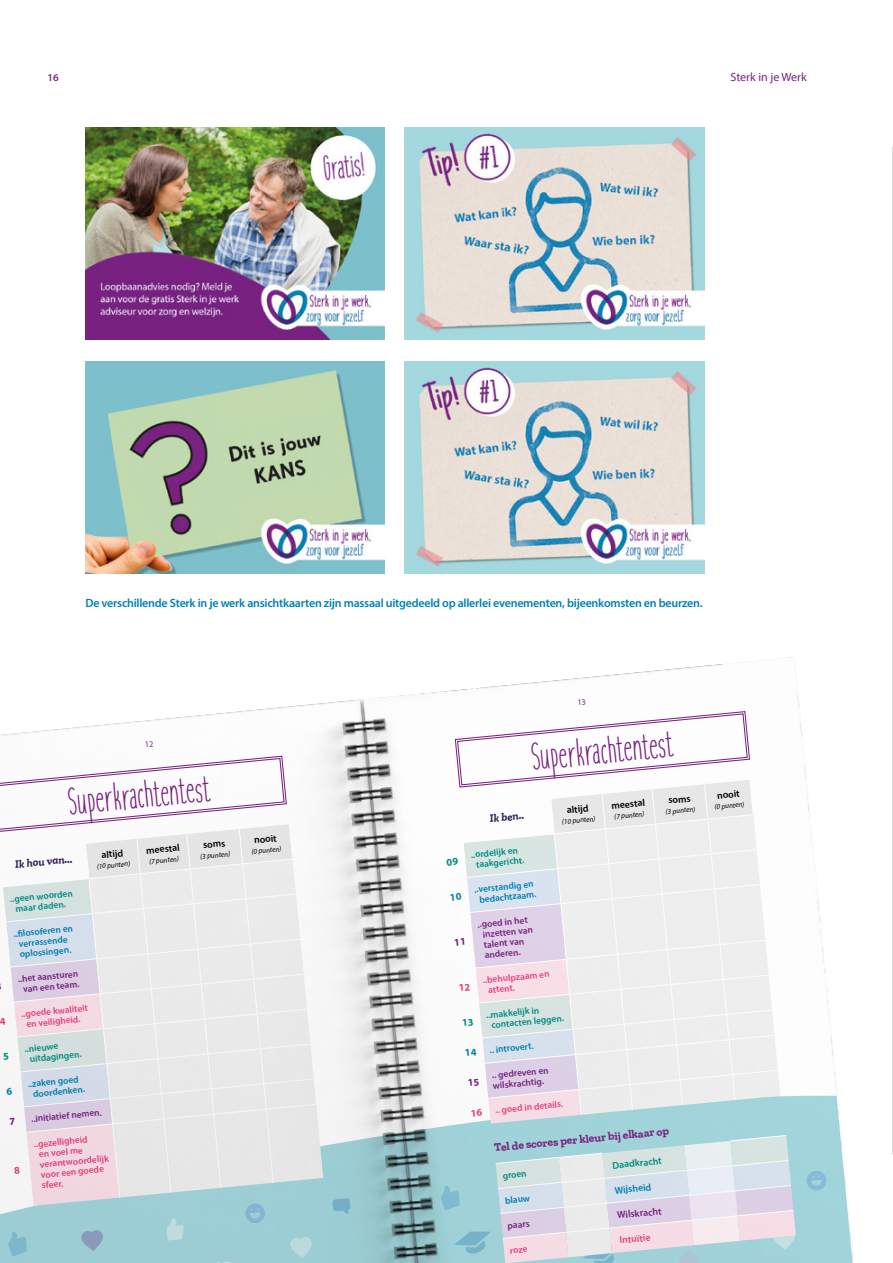
<style>
.page{position:relative;width:893px;height:1263px;background:#fff}
.page>*{position:absolute;margin:0;border:0;box-sizing:border-box;transform-origin:0 0}
.t1{font:30.15px "cookies&milk";color:#7a2182}
.t2{font:600 12px "Myriad Pro";letter-spacing:-.02em;color:#0081b5}
.t3{font:12px "Myriad Pro";color:#7a2182}
.t4{font:700 11.4px "Zilla Slab";color:#7a2182}
.t5{font:italic 700 11.4px "Zilla Slab";color:#31205b}
.t6{font:600 10.5px "Myriad Pro";color:#7a2182}
.t7{font:600 9.9px "Myriad Pro";color:#000}
.t8{font:600 9.9px "Myriad Pro";color:#008e82}
.t9{font:600 9.9px "Myriad Pro";color:#7a2182}
.t10{font:600 9.9px "Myriad Pro";color:#0081b5}
.t11{font:600 9.9px "Myriad Pro";color:#e94283}
.t12{font:600 9.3px/10.4px "Myriad Pro";color:#e94283}
.t13{font:600 9.3px/10.4px "Myriad Pro";color:#7a2182}
.t14{font:600 9.3px/10.5px "Myriad Pro";color:#0081b5;text-align:center}
.t15{font:600 9.3px/10.5px "Myriad Pro";color:#008e82;text-align:center}
.t16{font:italic 7.35px "Myriad Pro";color:#000}
</style>
<div class="page">
<svg style="left:362px;top:659px;width:491px;height:604px"></svg>
<svg style="left:572px;top:659px;width:12px;height:10px"></svg>
<svg style="left:832px;top:955px;width:15px;height:15px"></svg>
<svg style="left:0;top:701px;width:421px;height:562px"></svg>
<svg style="left:139px;top:701px;width:13px;height:10px"></svg>
<svg style="left:400px;top:996px;width:15px;height:16px"></svg>
<hr style="left:892px;top:147px;width:1px;height:1007px;background:#b5b4b4">
<img style="left:85px;top:128px;width:300px;height:212px">
<img style="left:85px;top:361px;width:300px;height:212px">
<img style="left:405px;top:128px;width:299px;height:212px">
<img style="left:405px;top:361px;width:299px;height:212px">
<svg style="left:436px;top:699px;width:343px;height:424px"></svg>
<svg style="left:0;top:755px;width:317px;height:508px"></svg>
<svg style="left:144px;top:741px;width:9px;height:6px"></svg>
<p class="t6" style="left:47px;top:71px;width:13px">16</p>
<p class="t3" style="left:730px;top:70px;width:78px">Sterk in je Werk</p>
<p class="t2" style="left:85px;top:595px;width:619px">De verschillende Sterk in je werk ansichtkaarten zijn massaal uitgedeeld op allerlei evenementen, bijeenkomsten en beurzen.</p>
<h1 class="t1" style="left:67px;top:781px;width:144px;rotate:-5deg">Superkrachtentest</h1>
<p class="t5" style="left:15px;top:857px;width:59px;rotate:-5deg">Ik hou van...</p>
<p class="t7" style="left:202px;top:839px;width:24px;rotate:-6deg">soms</p>
<p class="t16" style="left:200px;top:852px;width:31px;rotate:-5deg">(3 punten)</p>
<p class="t7" style="left:146px;top:844px;width:35px;rotate:-6deg">meestal</p>
<p class="t16" style="left:149px;top:857px;width:31px;rotate:-5deg">(7 punten)</p>
<p class="t7" style="left:101px;top:848px;width:23px;rotate:-6deg">altijd</p>
<p class="t16" style="left:96px;top:862px;width:35px;rotate:-5deg">(10 punten)</p>
<p class="t15" style="left:9px;top:894px;width:65px;rotate:-6deg">.. geen woorden maar daden.</p>
<p class="t14" style="left:13px;top:929px;width:61px;rotate:-6deg">.. fi losoferen en verrassende oplossingen.</p>
<p class="t13" style="left:17px;top:974px;width:62px;text-align:center;rotate:-6deg">.. het aansturen van een team.</p>
<p class="t12" style="left:21px;top:1009px;width:69px;text-align:center;rotate:-6deg">.. goede kwaliteit en veiligheid.</p>
<p class="t15" style="left:28px;top:1043px;width:53px;text-align:left;text-indent:-4px;rotate:-6deg">.. nieuwe uitdagingen.</p>
<p class="t14" style="left:27px;top:1079px;width:58px;rotate:-6deg">.. zaken goed doordenken.</p>
<p class="t13" style="left:31px;top:1114px;width:72px;rotate:-6deg">..initiatief nemen.</p>
<p class="t12" style="left:37px;top:1139px;width:71px;text-indent:-4px;rotate:-6deg">.. gezelligheid<br>en voel me verantwoordelijk voor een goede sfeer.</p>
<p class="t7" style="left:253px;top:834px;width:24px;rotate:-6deg">nooit</p>
<p class="t16" style="left:251px;top:847px;width:31px;rotate:-5deg">(0 punten)</p>
<h1 class="t1" style="left:530px;top:736px;width:144px;rotate:-5deg">Superkrachtentest</h1>
<p class="t5" style="left:489px;top:812px;width:36px;rotate:-5deg">Ik ben..</p>
<p class="t7" style="left:566px;top:804px;width:23px;rotate:-6deg">altijd</p>
<p class="t16" style="left:562px;top:817px;width:35px;rotate:-5deg">(10 punten)</p>
<p class="t15" style="left:470px;top:849px;width:54px;rotate:-6deg">.. ordelijk en taakgericht.</p>
<p class="t14" style="left:473px;top:884px;width:63px;rotate:-6deg">.. verstandig en bedachtzaam.</p>
<p class="t13" style="left:481px;top:919px;width:52px;text-indent:-4px;rotate:-6deg">.. goed in het inzetten van talent van anderen.</p>
<p class="t12" style="left:487px;top:974px;width:64px;text-indent:-4px;rotate:-6deg">.. behulpzaam en attent.</p>
<p class="t15" style="left:490px;top:1009px;width:74px;text-align:left;text-indent:-4px;rotate:-6deg">.. makkelijk in contacten leggen.</p>
<p class="t14" style="left:489px;top:1045px;width:46px;rotate:-6deg">.. introvert.</p>
<p class="t13" style="left:491px;top:1070px;width:59px;rotate:-6deg">.. gedreven en wilskrachtig.</p>
<p class="t12" style="left:495px;top:1105px;width:69px;rotate:-6deg">.. goed in details.</p>
<p class="t7" style="left:611px;top:799px;width:35px;rotate:-6deg">meestal</p>
<p class="t16" style="left:614px;top:812px;width:31px;rotate:-5deg">(7 punten)</p>
<p class="t7" style="left:668px;top:794px;width:24px;rotate:-6deg">soms</p>
<p class="t16" style="left:665px;top:807px;width:31px;rotate:-5deg">(3 punten)</p>
<p class="t4" style="left:493px;top:1140px;width:177px;rotate:-5deg">Tel de scores per kleur bij elkaar op</p>
<p class="t15" style="left:502px;top:1170px;width:26px;rotate:-6deg">groen</p>
<p class="t14" style="left:505px;top:1195px;width:26px;rotate:-6deg">blauw</p>
<p class="t13" style="left:507px;top:1220px;width:24px;rotate:-6deg">paars</p>
<p class="t12" style="left:509px;top:1245px;width:19px;rotate:-6deg">roze</p>
<p class="t8" style="left:612px;top:1159px;width:51px;rotate:-6deg">Daadkracht</p>
<p class="t10" style="left:614px;top:1184px;width:38px;rotate:-6deg">Wijsheid</p>
<p class="t9" style="left:616px;top:1209px;width:46px;rotate:-6deg">Wilskracht</p>
<p class="t11" style="left:619px;top:1234px;width:32px;rotate:-6deg">Intuïtie</p>
<p class="t7" style="left:716px;top:789px;width:24px;rotate:-6deg">nooit</p>
<p class="t16" style="left:714px;top:802px;width:31px;rotate:-5deg">(0 punten)</p>
</div>
